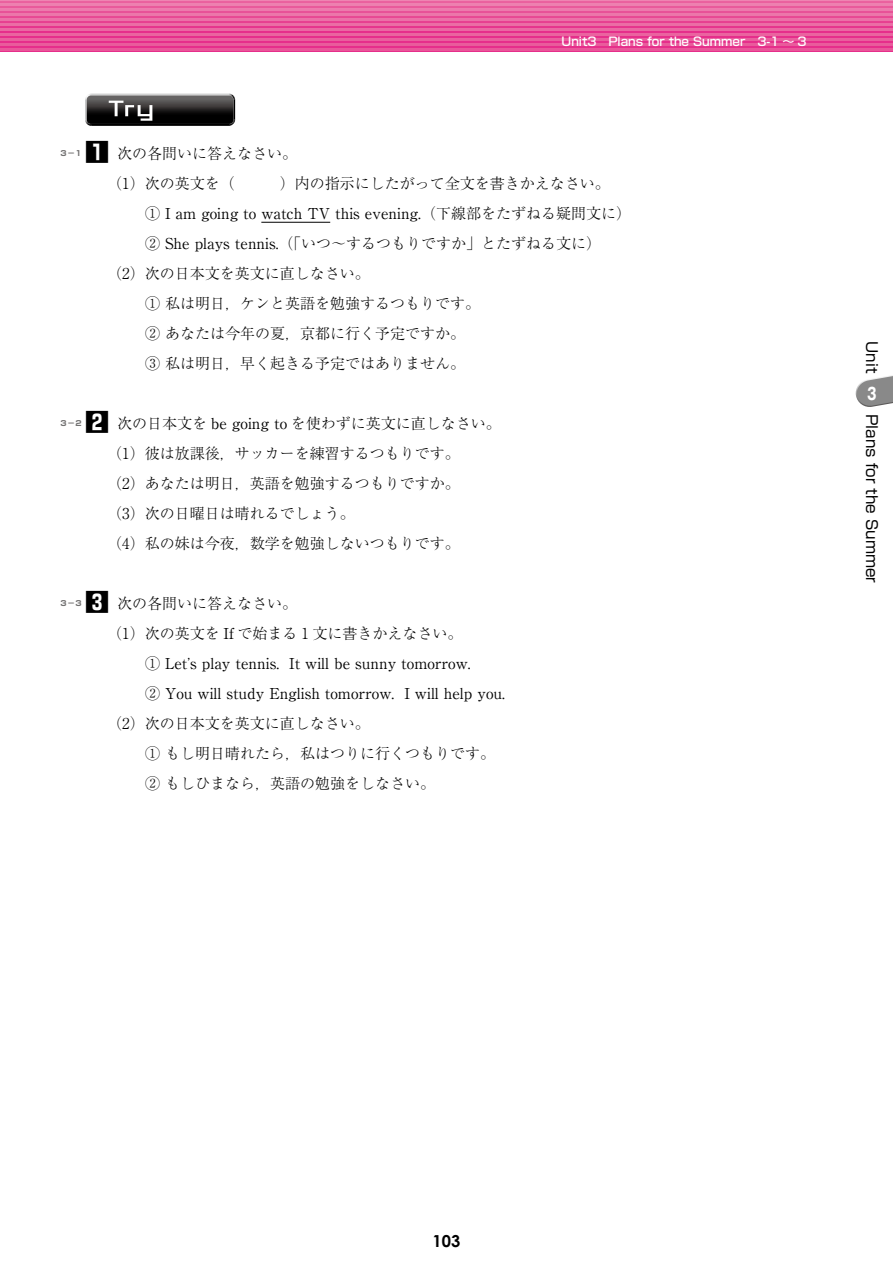
<style>
.page{position:relative;width:893px;height:1263px;background:#fff}
.page>*{position:absolute;margin:0;border:0;box-sizing:border-box;transform-origin:0 0}
.t1{font:700 16.5px "Century Gothic";color:#000}
.t2{font:700 16.5px "Gothic MB101 Pr 6";color:#fff;scale:.75 1}
.t3{font:300 15px/30px "Ryumin Pr 6";color:#000}
.t4{font:15px "Ryumin Pr 6";color:#000}
.t5{font:15px "Shin Go Pr 6";color:#000}
.t6{font:500 12px "Shin Go Pro";color:#fff}
.t7{font:700 7.5px "Shin Go Pr 6";color:#727171}
.s1{font-family:"Shin Go Pr 6";font-weight:700;font-size:24px}
.s2{font-weight:300}
.s3{font-weight:400}
</style>
<div class="page">
<svg style="left:0;top:0;width:893px;height:52px;background:#e84d97"></svg>
<hr style="left:1px;top:0;width:892px;height:1px;background:#ee84b2">
<hr style="left:1px;top:4px;width:892px;height:2px;background:#ed7faf">
<hr style="left:1px;top:9px;width:892px;height:2px;background:#ec7aac">
<hr style="left:1px;top:14px;width:892px;height:2px;background:#ec75a9">
<hr style="left:1px;top:19px;width:892px;height:2px;background:#eb70a7">
<hr style="left:1px;top:24px;width:892px;height:2px;background:#eb6ca4">
<hr style="left:1px;top:29px;width:892px;height:2px;background:#ea67a2">
<hr style="left:1px;top:34px;width:892px;height:2px;background:#ea639f">
<hr style="left:1px;top:39px;width:892px;height:2px;background:#e95e9d">
<hr style="left:1px;top:44px;width:892px;height:2px;background:#e95a9b">
<hr style="left:1px;top:49px;width:892px;height:2px;background:#e95699">
<svg style="left:85px;top:94px;width:150px;height:32px;background:#3e3d3d"></svg>
<svg style="left:855px;top:375px;width:38px;height:32px"></svg>
<hr style="left:261px;top:222px;width:69px;height:1px;background:#000">
<p class="t6" style="left:562px;top:31px;width:246px">Unit3　Plans for the Summer　3-1 ～ 3</p>
<p class="t3" style="left:85px;top:138px;width:213px"><span class="s1">1</span> 次の各問いに答えなさい。</p>
<p class="t3" style="left:107px;top:168px;width:504px">（1）次の英文を（　　　）内の指示にしたがって全文を書きかえなさい。</p>
<p class="t4" style="left:145px;top:202px;width:488px"><span class="s2">①</span> I am going to watch TV this evening.<span class="s2">（下線部をたずねる疑問文に）</span></p>
<p class="t3" style="left:145px;top:228px;width:458px">② <span class="s3">She plays tennis.</span>（「いつ～するつもりですか」とたずねる文に）</p>
<p class="t3" style="left:107px;top:258px;width:264px">（2）次の日本文を英文に直しなさい。</p>
<p class="t3" style="left:145px;top:288px;width:336px">① 私は明日，ケンと英語を勉強するつもりです。</p>
<p class="t3" style="left:145px;top:318px;width:321px">② あなたは今年の夏，京都に行く予定ですか。</p>
<p class="t3" style="left:145px;top:348px;width:321px">③ 私は明日，早く起きる予定ではありません。</p>
<p class="t3" style="left:107px;top:408px;width:395px;text-indent:-22px"><span class="s1">2</span> 次の日本文を <span class="s3">be going to</span> を使わずに英文に直しなさい。（1）彼は放課後，サッカーを練習するつもりです。<br>（2）あなたは明日，英語を勉強するつもりですか。<br>（3）次の日曜日は晴れるでしょう。<br>（4）私の妹は今夜，数学を勉強しないつもりです。</p>
<p class="t3" style="left:85px;top:588px;width:213px"><span class="s1">3</span> 次の各問いに答えなさい。</p>
<p class="t3" style="left:107px;top:618px;width:357px">（1）次の英文を <span class="s3">If</span> で始まる 1 文に書きかえなさい。</p>
<p class="t4" style="left:145px;top:652px;width:327px"><span class="s2">①</span> Let<span class="s2">ʼ</span>s play tennis. It will be sunny tomorrow.</p>
<p class="t4" style="left:145px;top:682px;width:361px"><span class="s2">②</span> You will study English tomorrow. I will help you.</p>
<p class="t3" style="left:107px;top:708px;width:264px">（2）次の日本文を英文に直しなさい。</p>
<p class="t3" style="left:145px;top:738px;width:351px">① もし明日晴れたら，私はつりに行くつもりです。</p>
<p class="t3" style="left:145px;top:768px;width:291px">② もしひまなら，英語の勉強をしなさい。</p>
<p class="t7" style="left:60px;top:148px;width:24px">３－１</p>
<p class="t7" style="left:60px;top:418px;width:24px">３－２</p>
<p class="t7" style="left:60px;top:598px;width:24px">３－３</p>
<p class="t5" style="left:884px;top:341px;width:34px;rotate:90deg">Unit</p>
<p class="t2" style="left:867px;top:380px;width:14px">3</p>
<p class="t5" style="left:884px;top:414px;width:170px;rotate:90deg">Plans for the Summer</p>
<p class="t1" style="left:433px;top:1228px;width:29px">103</p>
</div>
